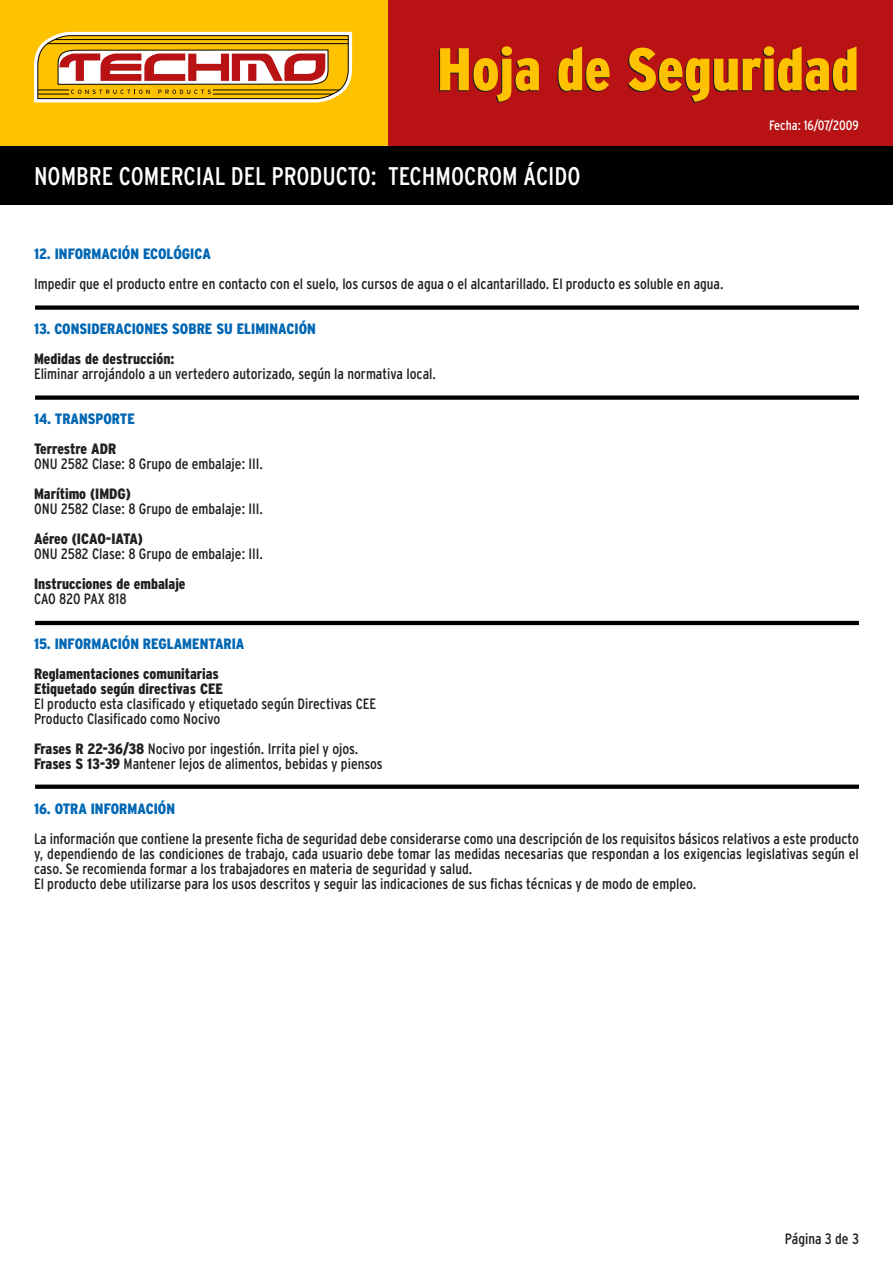
<style>
.page{position:relative;width:893px;height:1263px;background:#fff}
.page>*{position:absolute;margin:0;border:0;box-sizing:border-box;transform-origin:0 0}
.t1{font:900 condensed 60px "Interstate";color:#ffc200}
.t2{font:condensed 25.5px "Interstate";color:#fff}
.general{font:condensed 15px/15px "Interstate";color:#231f20;text-align:justify}
.general-2{font:900 condensed 15px "Interstate";color:#231f20}
.ladillo_azul{font:900 condensed 15px "Interstate";color:#0166b3}
.t3{font:condensed 13.5px "Interstate";color:#fff}
.s1{font-weight:900}
</style>
<div class="page">
<div style="left:0;top:104px;width:892px;height:101px;background:#000"></div>
<div style="left:0;top:0;width:892px;height:145px;background:#ffc200"></div>
<div style="left:388px;top:0;width:504px;height:145px;background:#b81214"></div>
<svg style="left:34px;top:31px;width:319px;height:72px"></svg>
<div style="left:35px;top:305px;width:824px;height:5px;background:#000"></div>
<div style="left:35px;top:395px;width:824px;height:5px;background:#000"></div>
<hr style="left:35px;top:621px;width:824px;height:4px;background:#000">
<div style="left:35px;top:784px;width:824px;height:5px;background:#000"></div>
<h1 class="t1" style="left:437px;top:36px;width:423px">Hoja de Seguridad</h1>
<h2 class="t2" style="left:34px;top:162px;width:548px">NOMBRE COMERCIAL DEL PRODUCTO: TECHMOCROM ÁCIDO</h2>
<p class="t3" style="left:769px;top:117px;width:91px">Fecha: 16/07/2009</p>
<p class="ladillo_azul" style="left:34px;top:245px;width:178px">12. INFORMACIÓN ECOLÓGICA</p>
<p class="general" style="left:34px;top:276px;width:691px">Impedir que el producto entre en contacto con el suelo, los cursos de agua o el alcantarillado. El producto es soluble en agua.</p>
<p class="ladillo_azul" style="left:34px;top:320px;width:283px">13. CONSIDERACIONES SOBRE SU ELIMINACIÓN</p>
<p class="general-2" style="left:34px;top:350px;width:142px">Medidas de destrucción:</p>
<p class="general" style="left:34px;top:366px;width:403px">Eliminar arrojándolo a un vertedero autorizado, según la normativa local.</p>
<p class="ladillo_azul" style="left:34px;top:410px;width:103px">14. TRANSPORTE</p>
<p class="general-2" style="left:34px;top:440px;width:84px">Terrestre ADR</p>
<p class="general" style="left:34px;top:456px;width:231px">ONU 2582 Clase: 8 Grupo de embalaje: III.</p>
<p class="general-2" style="left:34px;top:485px;width:98px">Marítimo (IMDG)</p>
<p class="general" style="left:34px;top:501px;width:231px">ONU 2582 Clase: 8 Grupo de embalaje: III.</p>
<p class="general-2" style="left:34px;top:530px;width:111px">Aéreo (ICAO-IATA)</p>
<p class="general" style="left:34px;top:546px;width:231px">ONU 2582 Clase: 8 Grupo de embalaje: III.</p>
<p class="general-2" style="left:34px;top:575px;width:153px">Instrucciones de embalaje</p>
<p class="general" style="left:34px;top:591px;width:94px">CAO 820 PAX 818</p>
<p class="ladillo_azul" style="left:34px;top:635px;width:212px">15. INFORMACIÓN REGLAMENTARIA</p>
<p class="general-2" style="left:34px;top:665px;width:186px">Reglamentaciones comunitarias</p>
<p class="general-2" style="left:34px;top:680px;width:191px">Etiquetado según directivas CEE</p>
<p class="general" style="left:34px;top:696px;width:344px">El producto esta clasificado y etiquetado según Directivas CEE</p>
<p class="general" style="left:34px;top:711px;width:188px">Producto Clasificado como Nocivo</p>
<p class="general" style="left:34px;top:741px;width:326px"><span class="s1">Frases R 22-36/38</span> Nocivo por ingestión. Irrita piel y ojos.</p>
<p class="general" style="left:34px;top:756px;width:350px"><span class="s1">Frases S 13-39</span> Mantener lejos de alimentos, bebidas y piensos</p>
<p class="ladillo_azul" style="left:34px;top:800px;width:143px">16. OTRA INFORMACIÓN</p>
<p class="general" style="left:34px;top:831px;width:826px">La información que contiene la presente ficha de seguridad debe considerarse como una descripción de los requisitos básicos relativos a este producto y, dependiendo de las condiciones de trabajo, cada usuario debe tomar las medidas necesarias que respondan a los exigencias legislativas según el caso. Se recomienda formar a los trabajadores en materia de seguridad y salud.</p>
<p class="general" style="left:34px;top:876px;width:664px">El producto debe utilizarse para los usos descritos y seguir las indicaciones de sus fichas técnicas y de modo de empleo.</p>
<p class="general" style="left:785px;top:1231px;width:76px">Página 3 de 3</p>
</div>
